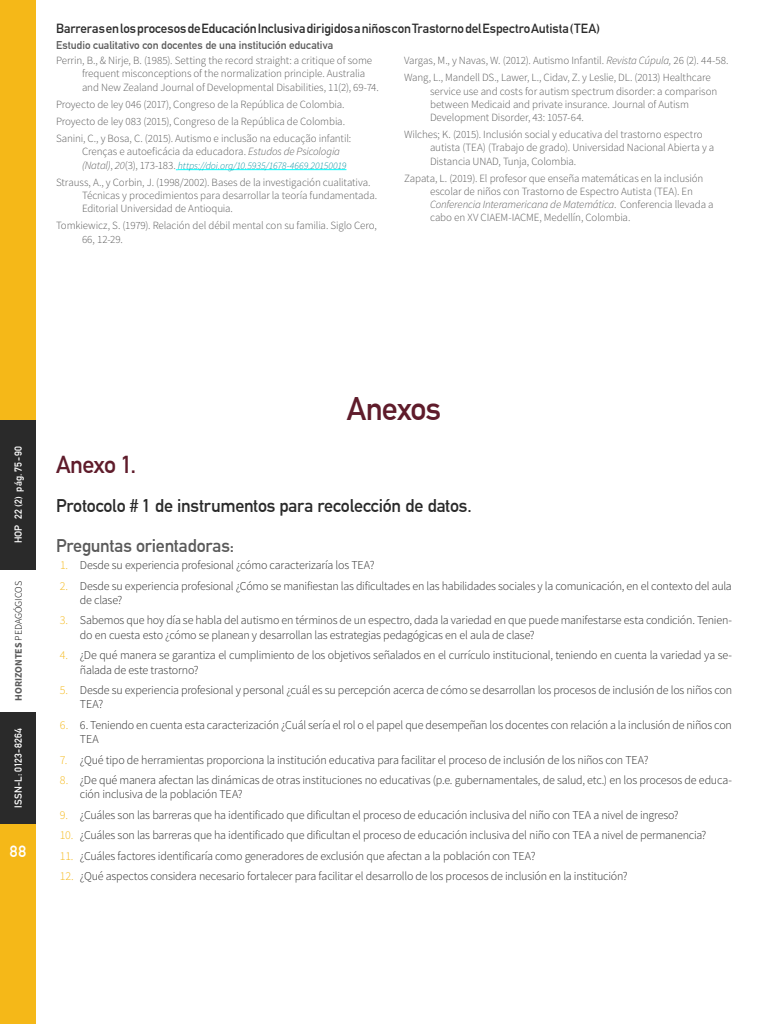
<style>
.page{position:relative;width:768px;height:1024px;background:#fff}
.page>*{position:absolute;margin:0;border:0;box-sizing:border-box;transform-origin:0 0}
.t1{font:700 32px "DIN Alternate";letter-spacing:-.035em;color:#5f1c2b}
.t2{font:700 24px "DIN Alternate";letter-spacing:-.035em;color:#5f1c2b}
.t3{font:700 18px "DIN Alternate";letter-spacing:-.01em;color:#2a2a2a}
.t4{font:700 18px "DIN Alternate";letter-spacing:-.015em;color:#5a5a5a}
.t5{font:700 16px "DIN Alternate";color:#fff}
.t6{font:700 13px "DIN Alternate";letter-spacing:-.005em;color:#2a2a2a}
.t7{font:300 12px/14.4px "Source Sans Pro";letter-spacing:-.015em;color:#2a2a2a}
.t8{font:700 11.1px "DIN Alternate";color:#5a5a5a}
.t9{font:300 11px/13.2px "Source Sans Pro";letter-spacing:-.01em;color:#5a5a5a}
.t10{font:italic 300 10px "Source Sans Pro";letter-spacing:-.005em;color:#09909f}
.t11{font:700 10px "DIN Alternate";letter-spacing:.015em;color:#fff}
.t12{font:300 10px "Source Sans Pro";letter-spacing:-.015em;color:#000}
.s1{font-style:italic}
.s2{font-size:11px;color:#5a5a5a}
.s3{font-style:normal;font-size:11px;color:#5a5a5a}
.s4{font-weight:700;color:#5a5a5a}
.s5{color:#f5b818}
</style>
<div class="page">
<hr style="left:178px;top:169px;width:168px;height:1px;background:#0ff">
<div style="left:0;top:712px;width:36px;height:312px;background:#f5b818"></div>
<div style="left:0;top:0;width:36px;height:570px;background:#f5b818"></div>
<div style="left:0;top:420px;width:36px;height:150px;background:#2a2a2a"></div>
<div style="left:0;top:712px;width:36px;height:112px;background:#2a2a2a"></div>
<p class="t6" style="left:56px;top:19px;width:546px">Barreras en los procesos de Educación Inclusiva dirigidos a niños con Trastorno del Espectro Autista (TEA)</p>
<p class="t8" style="left:56px;top:36px;width:279px">Estudio cualitativo con docentes de una institución educativa</p>
<p class="t9" style="left:82px;top:54px;width:298px;text-indent:-26px">Perrin, B., &amp; Nirje, B. (1985). Setting the record straight: a critique of some frequent misconceptions of the normalization principle. Australia and New Zealand Journal of Developmental Disabilities, 11(2), 69-74.</p>
<p class="t9" style="left:56px;top:96px;width:297px;line-height:17.2px">Proyecto de ley 046 (2017), Congreso de la República de Colombia.<br>Proyecto de ley 083 (2015), Congreso de la República de Colombia.<br>Sanini, C., y Bosa, C. (2015). Autismo e inclusão na educação infantil:</p>
<p class="t9" style="left:82px;top:145px;width:260px">Crenças e autoeficácia da educadora. <span class="s1">Estudos de Psicologia</span></p>
<p class="t10" style="left:82px;top:159px;width:266px"><span class="s2">(Natal)</span><span class="s3">,</span> <span class="s2">20</span><span class="s3">(3), 173-183.</span> https://doi.org/10.5935/1678-4669.20150019</p>
<p class="t9" style="left:82px;top:176px;width:297px;text-indent:-26px">Strauss, A., y Corbin, J. (1998/2002). Bases de la investigación cualitativa.<br>Técnicas y procedimientos para desarrollar la teoría fundamentada.<br>Editorial Universidad de Antioquia.</p>
<p class="t9" style="left:82px;top:219px;width:297px;text-indent:-26px">Tomkiewicz, S. (1979). Relación del débil mental con su familia. Siglo Cero,<br>66, 12-29.</p>
<p class="t9" style="left:404px;top:52px;width:326px;line-height:17.2px">Vargas, M., y Navas, W. (2012). Autismo Infantil. <span class="s1">Revista Cúpula,</span> 26 (2). 44-58.<br>Wang, L., Mandell DS., Lawer, L., Cidav, Z. y Leslie, DL. (2013) Healthcare</p>
<p class="t9" style="left:430px;top:84px;width:289px">service use and costs for autism spectrum disorder: a comparison between Medicaid and private insurance. Journal of Autism<br>Development Disorder, 43: 1057-64.</p>
<p class="t9" style="left:430px;top:128px;width:286px;text-indent:-26px">Wilches; K. (2015). Inclusión social y educativa del trastorno espectro autista (TEA) (Trabajo de grado). Universidad Nacional Abierta y a<br>Distancia UNAD, Tunja, Colombia.</p>
<p class="t9" style="left:430px;top:172px;width:285px;text-indent:-26px">Zapata, L. (2019). El profesor que enseña matemáticas en la inclusión escolar de niños con Trastorno de Espectro Autista (TEA). En <span class="s1">Conferencia Interamericana de Matemática</span>. Conferencia llevada a cabo en XV CIAEM-IACME, Medellín, Colombia.</p>
<p class="t11" style="left:11px;top:543px;width:98px;rotate:-90deg">HOP 22 (2) pág. 75-90</p>
<p class="t12" style="left:12px;top:701px;width:121px;rotate:-90deg"><span class="s4">HORIZONTES</span> PEDAGÓGICOS</p>
<p class="t11" style="left:11px;top:808px;width:81px;rotate:-90deg">ISSN-L: 0123-8264</p>
<h3 class="t5" style="left:10px;top:839px;width:18px">88</h3>
<h1 class="t1" style="left:347px;top:384px;width:96px">Anexos</h1>
<h2 class="t2" style="left:56px;top:446px;width:82px">Anexo 1.</h2>
<h3 class="t3" style="left:56px;top:492px;width:417px">Protocolo # 1 de instrumentos para recolección de datos.</h3>
<h3 class="t4" style="left:56px;top:532px;width:180px">Preguntas orientadoras:</h3>
<p class="t7" style="left:60px;top:558px;width:316px"><span class="s5">1.</span> Desde su experiencia profesional ¿cómo caracterizaría los TEA?</p>
<p class="t7" style="left:80px;top:578px;width:653px;text-indent:-20px"><span class="s5">2.</span> Desde su experiencia profesional ¿Cómo se manifiestan las dificultades en las habilidades sociales y la comunicación, en el contexto del aula de clase?</p>
<p class="t7" style="left:80px;top:613px;width:653px;text-indent:-20px"><span class="s5">3.</span> Sabemos que hoy día se habla del autismo en términos de un espectro, dada la variedad en que puede manifestarse esta condición. Tenien&shy;do en cuesta esto ¿cómo se planean y desarrollan las estrategias pedagógicas en el aula de clase?</p>
<p class="t7" style="left:80px;top:648px;width:653px;text-indent:-20px"><span class="s5">4.</span> ¿De qué manera se garantiza el cumplimiento de los objetivos señalados en el currículo institucional, teniendo en cuenta la variedad ya se&shy;ñalada de este trastorno?</p>
<p class="t7" style="left:80px;top:683px;width:654px;text-indent:-20px"><span class="s5">5.</span> Desde su experiencia profesional y personal ¿cuál es su percepción acerca de cómo se desarrollan los procesos de inclusión de los niños con<br>TEA?</p>
<p class="t7" style="left:80px;top:718px;width:654px;text-indent:-20px"><span class="s5">6.</span> 6. Teniendo en cuenta esta caracterización ¿Cuál sería el rol o el papel que desempeñan los docentes con relación a la inclusión de niños con<br>TEA</p>
<p class="t7" style="left:60px;top:752px;width:590px"><span class="s5">7.</span> ¿Qué tipo de herramientas proporciona la institución educativa para facilitar el proceso de inclusión de los niños con TEA?</p>
<p class="t7" style="left:80px;top:773px;width:653px;text-indent:-20px"><span class="s5">8.</span> ¿De qué manera afectan las dinámicas de otras instituciones no educativas (p.e. gubernamentales, de salud, etc.) en los procesos de educa&shy;ción inclusiva de la población TEA?</p>
<p class="t7" style="left:60px;top:808px;width:620px"><span class="s5">9.</span> ¿Cuáles son las barreras que ha identificado que dificultan el proceso de educación inclusiva del niño con TEA a nivel de ingreso?</p>
<p class="t7" style="left:60px;top:828px;width:648px"><span class="s5">10.</span> ¿Cuáles son las barreras que ha identificado que dificultan el proceso de educación inclusiva del niño con TEA a nivel de permanencia?</p>
<p class="t7" style="left:60px;top:848px;width:477px"><span class="s5">11.</span> ¿Cuáles factores identificaría como generadores de exclusión que afectan a la población con TEA?</p>
<p class="t7" style="left:60px;top:869px;width:569px"><span class="s5">12.</span> ¿Qué aspectos considera necesario fortalecer para facilitar el desarrollo de los procesos de inclusión en la institución?</p>
</div>
